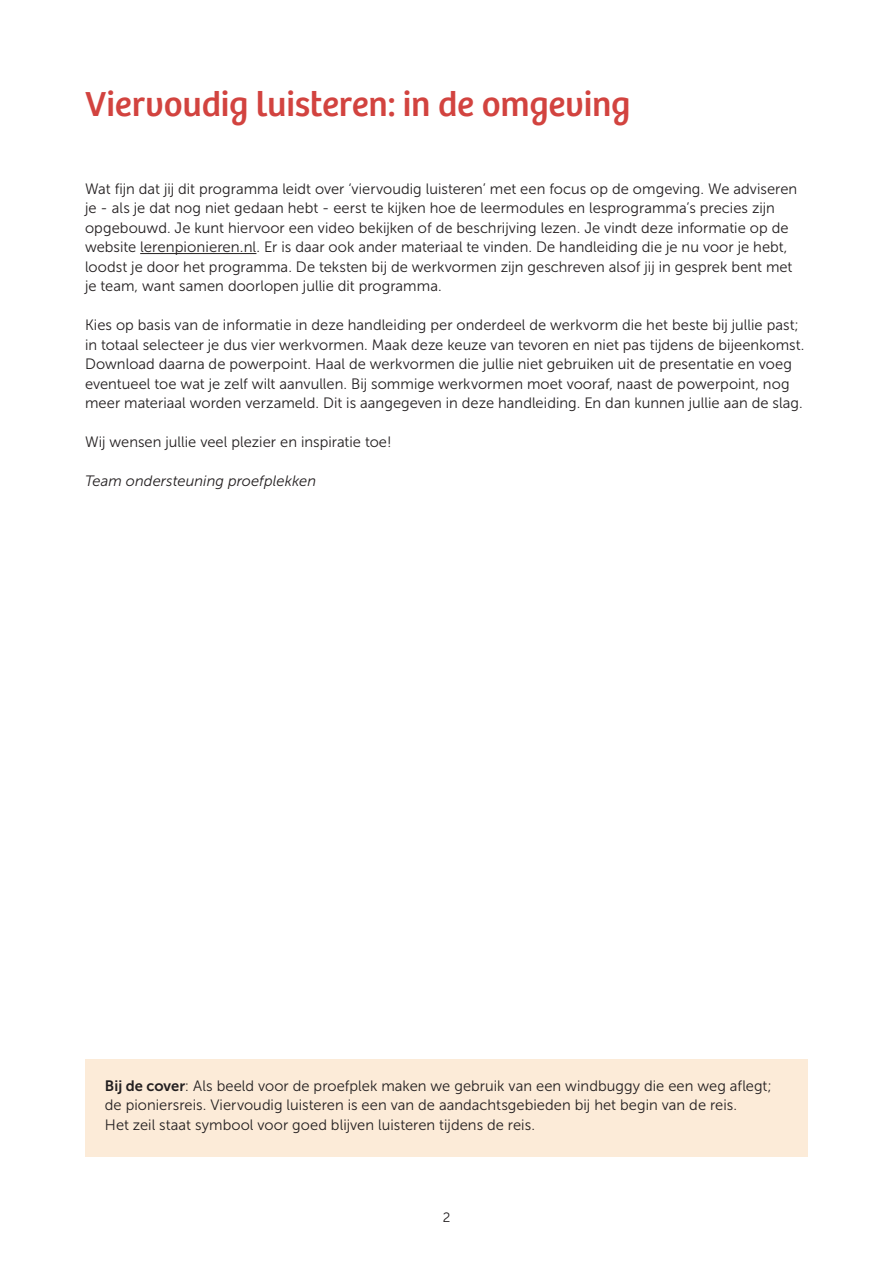
<style>
.page{position:relative;width:893px;height:1263px;background:#fff}
.page>*{position:absolute;margin:0;border:0;box-sizing:border-box;transform-origin:0 0}
.t1{font:36px "Bree";letter-spacing:-.01em;color:#d2433f}
.t2{font:15px/19.5px "Museo Sans 300";letter-spacing:.005em;color:#231f20}
.t3{font:italic 15px "Museo Sans 300";letter-spacing:.005em;color:#231f20}
.t4{font:13.5px "Museo Sans 300";color:#231f20}
.s1{font-family:"Museo Sans 700"}
</style>
<div class="page">
<div style="left:85px;top:1059px;width:723px;height:98px;background:#fcebd8"></div>
<hr style="left:140px;top:253px;width:116px;height:1px;background:#231f20">
<h1 class="t1" style="left:85px;top:77px;width:547px">Viervoudig luisteren: in de omgeving</h1>
<p class="t2" style="left:85px;top:179px;width:714px">Wat fijn dat jij dit programma leidt over ‘viervoudig luisteren’ met een focus op de omgeving. We adviseren je - als je dat nog niet gedaan hebt - eerst te kijken hoe de leermodules en lesprogramma’s precies zijn opgebouwd. Je kunt hiervoor een video bekijken of de beschrijving lezen. Je vindt deze informatie op de website lerenpionieren.nl. Er is daar ook ander materiaal te vinden. De handleiding die je nu voor je hebt, loodst je door het programma. De teksten bij de werkvormen zijn geschreven alsof jij in gesprek bent met je team, want samen doorlopen jullie dit programma.</p>
<p class="t2" style="left:85px;top:315px;width:721px">Kies op basis van de informatie in deze handleiding per onderdeel de werkvorm die het beste bij jullie past; in totaal selecteer je dus vier werkvormen. Maak deze keuze van tevoren en niet pas tijdens de bijeenkomst.<br>Download daarna de powerpoint. Haal de werkvormen die jullie niet gebruiken uit de presentatie en voeg eventueel toe wat je zelf wilt aanvullen. Bij sommige werkvormen moet vooraf, naast de powerpoint, nog meer materiaal worden verzameld. Dit is aangegeven in deze handleiding. En dan kunnen jullie aan de slag.</p>
<p class="t2" style="left:85px;top:432px;width:308px">Wij wensen jullie veel plezier en inspiratie toe!</p>
<p class="t3" style="left:85px;top:473px;width:233px">Team ondersteuning proefplekken</p>
<p class="t2" style="left:105px;top:1076px;width:668px"><span class="s1">Bij de cover</span>: Als beeld voor de proefplek maken we gebruik van een windbuggy die een weg aflegt; de pioniersreis. Viervoudig luisteren is een van de aandachtsgebieden bij het begin van de reis.<br>Het zeil staat symbool voor goed blijven luisteren tijdens de reis.</p>
<p class="t4" style="left:443px;top:1210px;width:9px">2</p>
</div>
